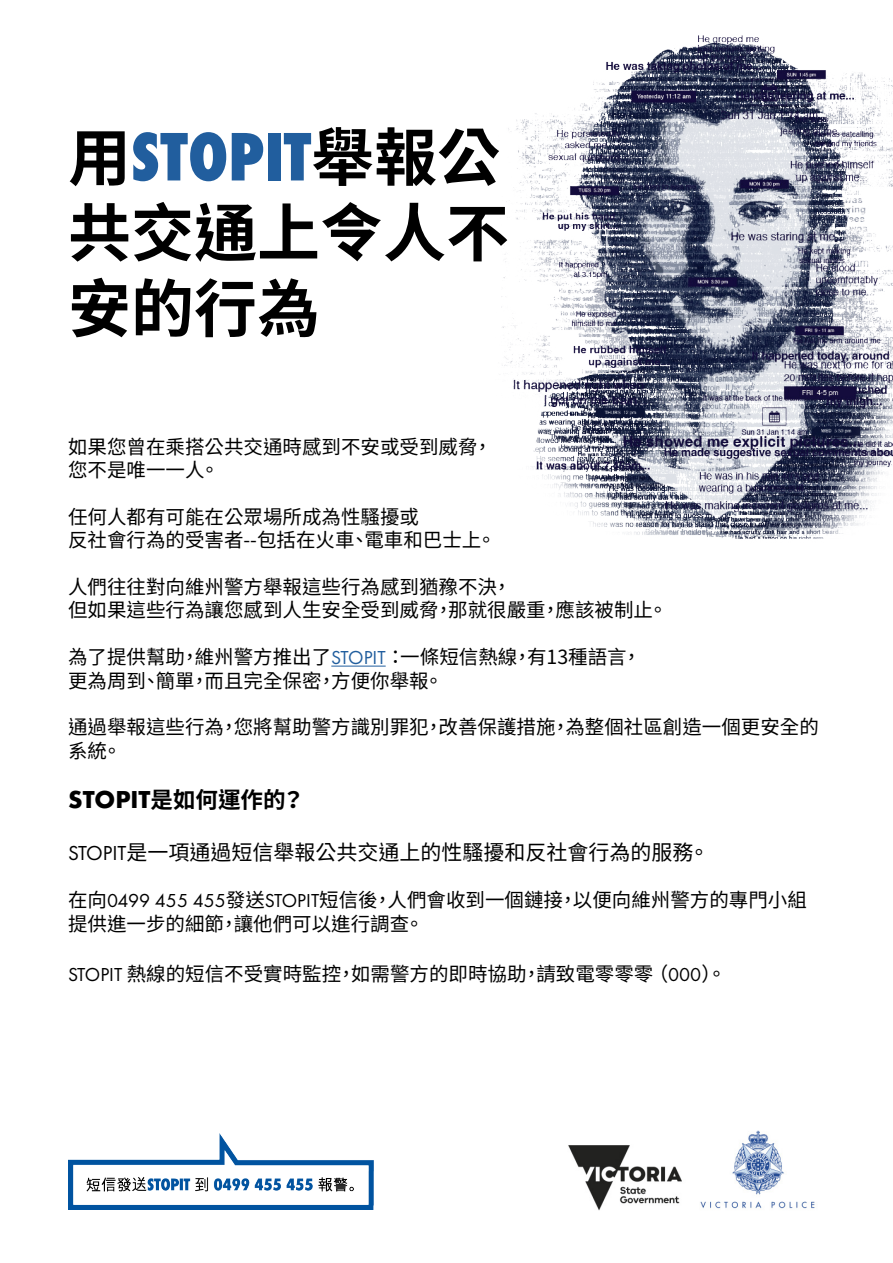
<style>
.page{position:relative;width:893px;height:1263px;background:#fff}
.page>*{position:absolute;margin:0;border:0;box-sizing:border-box;transform-origin:0 0}
.t1{font:700 63px/75.6px "Noto Sans CJ Ktc";color:#000}
.t2{font:700 22.5px "Noto Sans CJ Ktc";color:#000}
.Body{font:21px "Noto Sans CJ Ktc";color:#000}
.Body-2{font:19.5px/23.4px "Noto Sans CJ Ktc";color:#000}
.s1{font-family:"Futura";font-weight:800;font-stretch:condensed;color:#215e9e}
.s2{font-family:"Futura PT";color:#215e9e}
.s3{font-family:"Futura"}
.s4{font-family:"Futura PT"}
</style>
<div class="page">
<hr style="left:331px;top:666px;width:55px;height:1px;background:#215e9e">
<img style="left:501px;top:35px;width:392px;height:504px">
<img style="left:68px;top:1133px;width:305px;height:76px">
<img style="left:568px;top:1130px;width:247px;height:81px">
<h1 class="t1" style="left:68px;top:121px;width:443px">用<span class="s1">STOPIT</span>舉報公共交通上令人不安的行為</h1>
<p class="Body-2" style="left:68px;top:435px;width:426px">如果您曾在乘搭公共交通時感到不安或受到威脅，您不是唯一一人。</p>
<p class="Body-2" style="left:68px;top:505px;width:429px">任何人都有可能在公眾場所成為性騷擾或<br>反社會行為的受害者--包括在火車、電車和巴士上。</p>
<p class="Body-2" style="left:68px;top:575px;width:601px">人們往往對向維州警方舉報這些行為感到猶䂊不決，<br>但如果這些行為讓您感到人生安全受到威脅，那就很嚴重，應該被制止。</p>
<p class="Body-2" style="left:68px;top:646px;width:575px">為了提供幫助，維州警方推出了<span class="s2">STOPIT</span>：一條短信熱線，有13種語言，更為周到、簡單，而且完全保密，方便你舉報。</p>
<p class="Body-2" style="left:68px;top:716px;width:752px">通過舉報這些行為，您將幫助警方識別罪犯，改善保護措施，為整個社區創造一個更安全的系統。</p>
<h2 class="t2" style="left:68px;top:787px;width:238px"><span class="s3">STOPIT</span>是如何運作的？</h2>
<p class="Body" style="left:68px;top:841px;width:643px"><span class="s4">STOPIT</span>是一項通過短信舉報公共交通上的性騷擾和反社會行為的服務。</p>
<p class="Body-2" style="left:68px;top:889px;width:740px">在向<span class="s4">0499 455 455</span>發送<span class="s4">STOPIT</span>短信後，人們會收到一個鏈接，以便向維州警方的專門小組提供進一步的細節，讓他們可以進行調查。</p>
<p class="Body-2" style="left:68px;top:962px;width:660px"><span class="s4">STOPIT</span> 熱線的短信不受實時監控，如需警方的即時協助，請致電零零零 （<span class="s4">000</span>）。</p>
</div>
